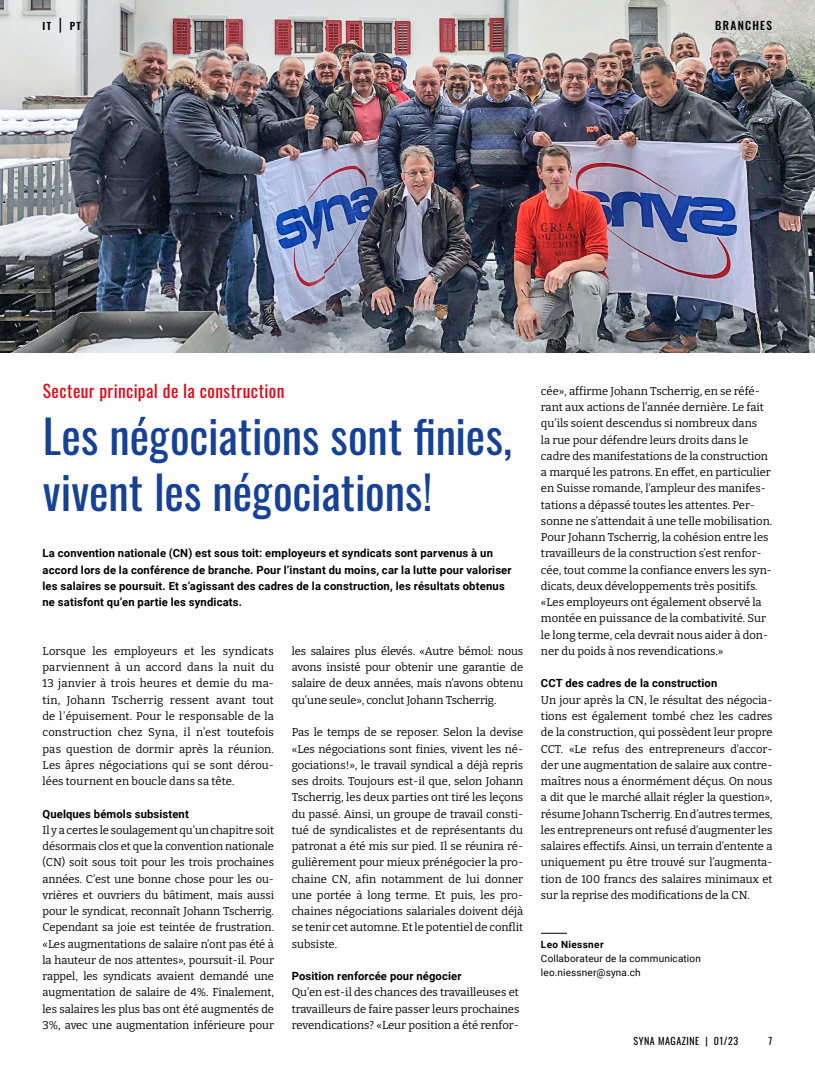
<style>
.page{position:relative;width:815px;height:1071px;background:#fff}
.page>*{position:absolute;margin:0;border:0;box-sizing:border-box;transform-origin:0 0}
.t1{font:46.25px/56.2px "Oswald";color:#164194}
.t2{font:17.5px "Oswald";letter-spacing:.025em;color:#e30613}
.t3{font:11.25px/16.2px "Bitter";color:#000;text-align:justify}
.t4{font:700 11.25px/16.2px "Roboto";letter-spacing:.015em;color:#000}
.t5{font:500 11.25px "Oswald";letter-spacing:.115em;color:#000}
.t6{font:10px/14.4px "Roboto";letter-spacing:.015em;color:#000}
.t7{font:10px "Oswald";letter-spacing:.05em;color:#000}
.t8{font:700 10px "Roboto";letter-spacing:.035em;color:#000}
.t9{font:600 10px "Oswald";color:#000}
.s1{font-size:15px}
</style>
<div class="page">
<img style="left:0;top:0;width:815px;height:353px">
<svg style="left:541px;top:932px;width:26px;height:1px"></svg>
<p class="t9" style="left:43px;top:17px;width:40px">IT <span class="s1">|</span> PT</p>
<p class="t5" style="left:715px;top:16px;width:58px">BRANCHES</p>
<h2 class="t2" style="left:43px;top:375px;width:243px">Secteur principal de la construction</h2>
<h1 class="t1" style="left:43px;top:403px;width:471px">Les négociations sont finies, vivent les négociations!</h1>
<p class="t4" style="left:43px;top:544px;width:471px">La convention nationale (CN) est sous toit: employeurs et syndicats sont parvenus à un accord lors de la conférence de branche. Pour l’instant du moins, car la lutte pour valoriser les salaires se poursuit. Et s’agissant des cadres de la construction, les résultats obtenus ne satisfont qu’en partie les syndicats.</p>
<p class="t3" style="left:43px;top:642px;width:233px">Lorsque les employeurs et les syndicats parviennent à un accord dans la nuit du 13 janvier à trois heures et demie du ma&shy;tin, Johann Tscherrig ressent avant tout de l’épuisement. Pour le responsable de la construction chez Syna, il n’est toutefois pas question de dormir après la réunion.<br>Les âpres négociations qui se sont dérou&shy;lées tournent en boucle dans sa tête.</p>
<p class="t4" style="left:43px;top:804px;width:148px">Quelques bémols subsistent</p>
<p class="t3" style="left:43px;top:821px;width:233px">Il y a certes le soulagement qu’un chapitre soit désormais clos et que la convention nationale (CN) soit sous toit pour les trois prochaines années. C’est une bonne chose pour les ou&shy;vrières et ouvriers du bâtiment, mais aussi pour le syndicat, reconnaît Johann Tscherrig.<br>Cependant sa joie est teintée de frustration. «Les augmentations de salaire n’ont pas été à la hauteur de nos attentes», poursuit-il. Pour rappel, les syndicats avaient demandé une augmentation de salaire de 4%. Finalement, les salaires les plus bas ont été augmentés de 3%, avec une augmentation inférieure pour</p>
<p class="t3" style="left:292px;top:642px;width:233px">les salaires plus élevés. «Autre bémol: nous avons insisté pour obtenir une garantie de salaire de deux années, mais n’avons obtenu qu’une seule», conclut Johann Tscherrig.</p>
<p class="t3" style="left:292px;top:723px;width:233px">Pas le temps de se reposer. Selon la devise «Les négociations sont finies, vivent les né&shy;gociations!», le travail syndical a déjà repris ses droits. Toujours est-il que, selon Johann Tscherrig, les deux parties ont tiré les leçons du passé. Ainsi, un groupe de travail consti&shy;tué de syndicalistes et de représentants du patronat a été mis sur pied. Il se réunira ré&shy;gulièrement pour mieux prénégocier la pro&shy;chaine CN, afin notamment de lui donner une portée à long terme. Et puis, les pro&shy;chaines négociations salariales doivent déjà se tenir cet automne. Et le potentiel de conflit subsiste.</p>
<p class="t4" style="left:292px;top:967px;width:171px">Position renforcée pour négocier</p>
<p class="t3" style="left:292px;top:983px;width:229px">Qu’en est-il des chances des travailleuses et travailleurs de faire passer leurs prochaines revendications? «Leur position a été renfor-</p>
<p class="t3" style="left:541px;top:382px;width:233px;text-align:left">cée», affirme Johann Tscherrig, en se réfé&shy;rant aux actions de l’année dernière. Le fait qu’ils soient descendus si nombreux dans<br>la rue pour défendre leurs droits dans le cadre des manifestations de la construction a marqué les patrons. En effet, en particulier en Suisse romande, l’ampleur des manifes&shy;tations a dépassé toutes les attentes. Per&shy;sonne ne s’attendait à une telle mobilisation.<br>Pour Johann Tscherrig, la cohésion entre les travailleurs de la construction s’est renfor&shy;cée, tout comme la confiance envers les syn&shy;dicats, deux développements très positifs. «Les employeurs ont également observé la montée en puissance de la combativité. Sur le long terme, cela devrait nous aider à don&shy;ner du poids à nos revendications.»</p>
<p class="t4" style="left:541px;top:674px;width:178px">CCT des cadres de la construction</p>
<p class="t3" style="left:541px;top:691px;width:233px">Un jour après la CN, le résultat des négocia&shy;tions est également tombé chez les cadres de la construction, qui possèdent leur propre CCT. «Le refus des entrepreneurs d’accor&shy;der une augmentation de salaire aux contre&shy;maîtres nous a énormément déçus. On nous a dit que le marché allait régler la question», résume Johann Tscherrig. En d’autres termes, les entrepreneurs ont refusé d’augmenter les salaires effectifs. Ainsi, un terrain d’entente a uniquement pu être trouvé sur l’augmenta&shy;tion de 100 francs des salaires minimaux et sur la reprise des modifications de la CN.</p>
<p class="t8" style="left:541px;top:936px;width:64px">Leo Niessner</p>
<p class="t6" style="left:541px;top:950px;width:161px">Collaborateur de la communication leo.niessner@syna.ch</p>
<p class="t7" style="left:634px;top:1031px;width:106px">SYNA MAGAZINE | 01/23</p>
<p class="t7" style="left:769px;top:1031px;width:5px">7</p>
</div>
